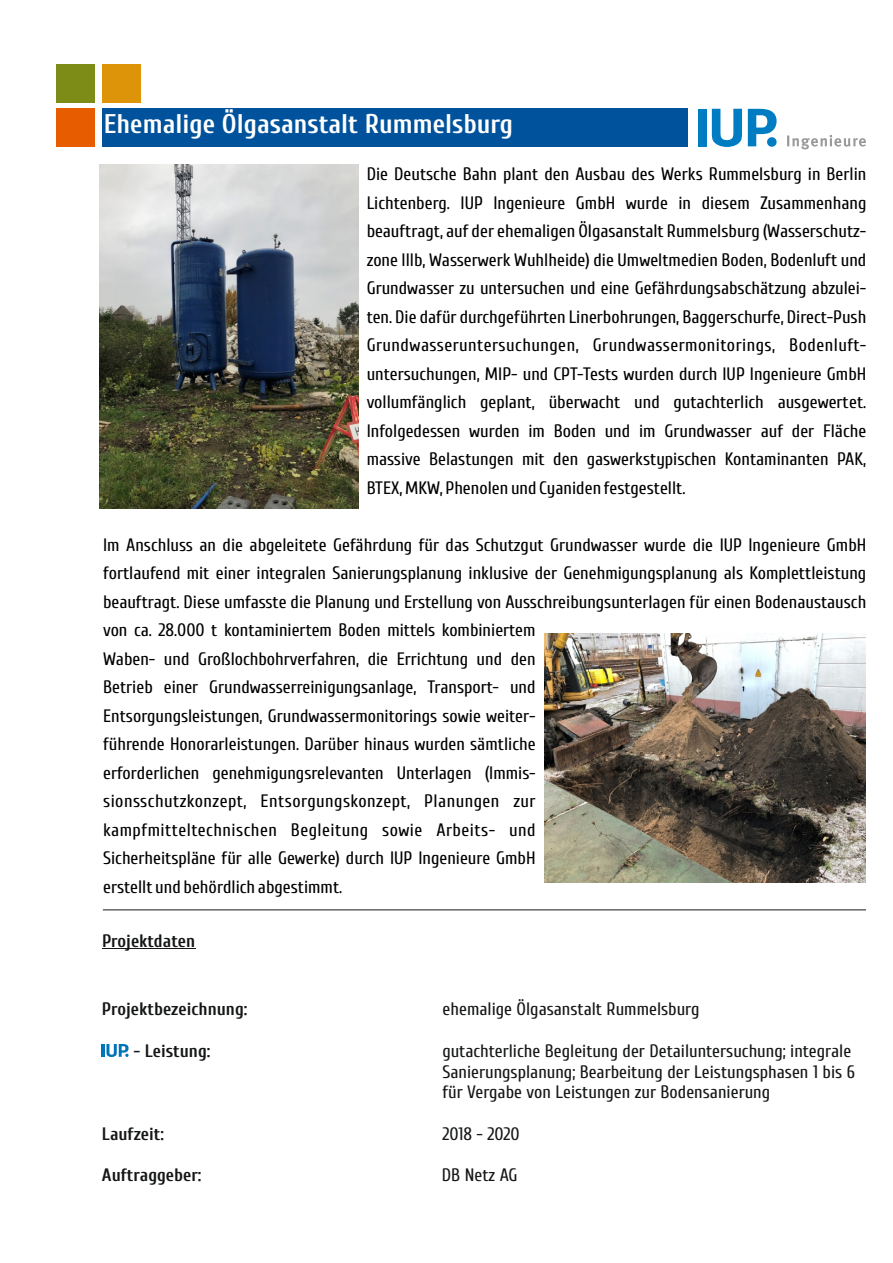
<style>
.page{position:relative;width:893px;height:1263px;background:#fff}
.page>*{position:absolute;margin:0;border:0;box-sizing:border-box;transform-origin:0 0}
.t1{font:700 27px "Cuprum";color:#fff}
.t2{font:18px/28.5px "Cuprum";color:#000;text-align:justify}
.t3{font:18px/20.7px "Cuprum";color:#151616}
.t4{font:700 18px "Cuprum";color:#151616}
</style>
<div class="page">
<hr style="left:103px;top:909px;width:763px;height:1px;background:#151616">
<hr style="left:102px;top:948px;width:93px;height:1px;background:#151616">
<svg style="left:102px;top:1044px;width:27px;height:13px"></svg>
<img style="left:100px;top:164px;width:258px;height:345px">
<img style="left:544px;top:634px;width:321px;height:248px">
<div style="left:57px;top:109px;width:38px;height:38px;background:#e85c00"></div>
<div style="left:102px;top:64px;width:38px;height:38px;background:#de9408"></div>
<div style="left:57px;top:64px;width:38px;height:38px;background:#7d8c17"></div>
<div style="left:102px;top:108px;width:585px;height:39px;background:#00529c"></div>
<div style="left:698px;top:109px;width:8px;height:37px;background:#007dc2"></div>
<svg style="left:712px;top:109px;width:30px;height:38px"></svg>
<svg style="left:748px;top:109px;width:29px;height:37px"></svg>
<div style="left:767px;top:137px;width:10px;height:10px;background:#007dc2;border-radius:50%"></div>
<svg style="left:787px;top:135px;width:79px;height:14px"></svg>
<h1 class="t1" style="left:104px;top:109px;width:411px">Ehemalige Ölgasanstalt Rummelsburg</h1>
<p class="t2" style="left:367px;top:160px;width:501px">Die Deutsche Bahn plant den Ausbau des Werks Rummelsburg in Berlin Lichtenberg. IUP Ingenieure GmbH wurde in diesem Zusammenhang beauftragt, auf der ehemaligen Ölgasanstalt Rummelsburg (Wasserschutz&shy;zone IIIb, Wasserwerk Wuhlheide) die Umweltmedien Boden, Bodenluft und Grundwasser zu untersuchen und eine Gefährdungsabschätzung abzulei&shy;ten. Die dafür durchgeführten Linerbohrungen, Baggerschurfe, Direct-Push Grundwasseruntersuchungen, Grundwassermonitorings, Bodenluft&shy;untersuchungen, MIP- und CPT-Tests wurden durch IUP Ingenieure GmbH vollumfänglich geplant, überwacht und gutachterlich ausgewertet.<br>Infolgedessen wurden im Boden und im Grundwasser auf der Fläche massive Belastungen mit den gaswerkstypischen Kontaminanten PAK, BTEX, MKW, Phenolen und Cyaniden festgestellt.</p>
<p class="t2" style="left:103px;top:531px;width:765px;text-align:left">Im Anschluss an die abgeleitete Gefährdung für das Schutzgut Grundwasser wurde die IUP Ingenieure GmbH fortlaufend mit einer integralen Sanierungsplanung inklusive der Genehmigungsplanung als Komplettleistung beauftragt. Diese umfasste die Planung und Erstellung von Ausschreibungsunterlagen für einen Bodenaustausch von ca. 28.000 t kontaminiertem Boden mittels kombiniertem<br>Waben- und Großlochbohrverfahren, die Errichtung und den<br>Betrieb einer Grundwasserreinigungsanlage, Transport- und<br>Entsorgungsleistungen, Grundwassermonitorings sowie weiter-<br>führende Honorarleistungen. Darüber hinaus wurden sämtliche<br>erforderlichen genehmigungsrelevanten Unterlagen (Immis-<br>sionsschutzkonzept, Entsorgungskonzept, Planungen zur<br>kampfmitteltechnischen Begleitung sowie Arbeits- und<br>Sicherheitspläne für alle Gewerke) durch IUP Ingenieure GmbH<br>erstellt und behördlich abgestimmt.</p>
<p class="t4" style="left:102px;top:931px;width:95px">Projektdaten</p>
<p class="t4" style="left:102px;top:999px;width:147px">Projektbezeichnung:</p>
<p class="t3" style="left:443px;top:999px;width:258px">ehemalige Ölgasanstalt Rummelsburg</p>
<p class="t4" style="left:133px;top:1041px;width:78px">- Leistung:</p>
<p class="t3" style="left:442px;top:1041px;width:414px">gutachterliche Begleitung der Detailuntersuchung; integrale<br>Sanierungsplanung; Bearbeitung der Leistungsphasen 1 bis 6 für Vergabe von Leistungen zur Bodensanierung</p>
<p class="t4" style="left:102px;top:1124px;width:64px">Laufzeit:</p>
<p class="t3" style="left:442px;top:1124px;width:79px">2018 - 2020</p>
<p class="t4" style="left:102px;top:1165px;width:101px">Auftraggeber:</p>
<p class="t3" style="left:442px;top:1165px;width:77px">DB Netz AG</p>
</div>
